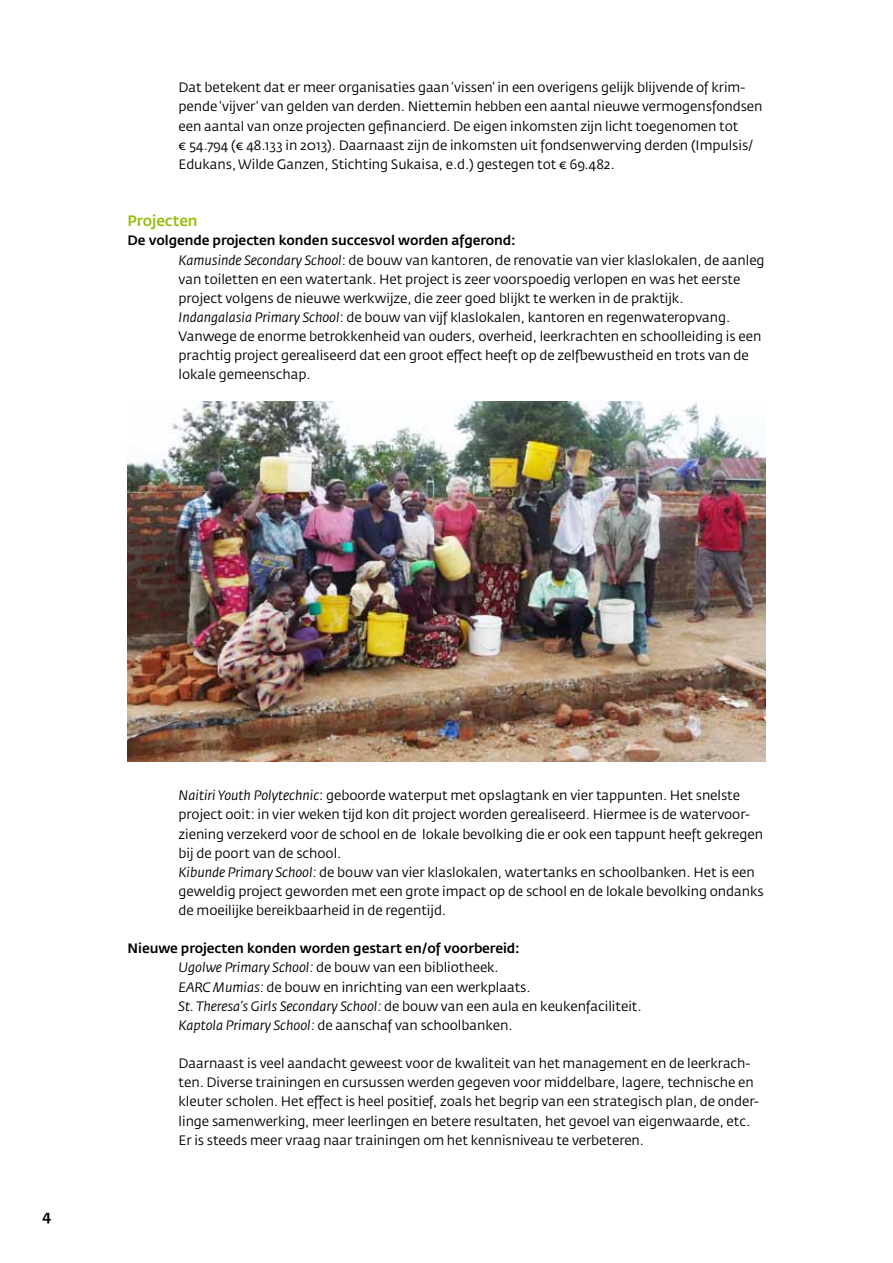
<style>
.page{position:relative;width:893px;height:1263px;background:#fff}
.page>*{position:absolute;margin:0;border:0;box-sizing:border-box;transform-origin:0 0}
.t1{font:500 15px "Fedra Sans Std";letter-spacing:-.005em;color:#97bf0d}
.t2{font:500 15px "Fedra Sans Std";color:#000}
.t3{font:13.5px/19.2px "Fedra Sans Std";letter-spacing:-.005em;color:#000}
.s1{font-weight:500}
.s2{font-style:italic}
</style>
<div class="page">
<img style="left:128px;top:402px;width:637px;height:359px">
<p class="t3" style="left:179px;top:78px;width:585px">Dat betekent dat er meer organisaties gaan ‘vissen’ in een overigens gelijk blijvende of krim&shy;pende ‘vijver’ van gelden van derden. Niettemin hebben een aantal nieuwe vermogensfondsen een aantal van onze projecten gefinancierd. De eigen inkomsten zijn licht toegenomen tot<br>€ 54.794 (€ 48.133 in 2013). Daarnaast zijn de inkomsten uit fondsenwerving derden (Impulsis/ Edukans, Wilde Ganzen, Stichting Sukaisa, e.d.) gestegen tot € 69.482.</p>
<p class="t1" style="left:128px;top:212px;width:72px">Projecten</p>
<p class="t3" style="left:179px;top:231px;width:588px;text-indent:-51px"><span class="s1">De volgende projecten konden succesvol worden afgerond:<br></span><span class="s2">Kamusinde Secondary School</span>: de bouw van kantoren, de renovatie van vier klaslokalen, de aanleg van toiletten en een watertank. Het project is zeer voorspoedig verlopen en was het eerste project volgens de nieuwe werkwijze, die zeer goed blijkt te werken in de praktijk.<br><span class="s2">Indangalasia Primary School</span>: de bouw van vijf klaslokalen, kantoren en regenwateropvang.<br>Vanwege de enorme betrokkenheid van ouders, overheid, leerkrachten en schoolleiding is een prachtig project gerealiseerd dat een groot effect heeft op de zelfbewustheid en trots van de lokale gemeenschap.</p>
<p class="t2" style="left:43px;top:1207px;width:10px">4</p>
<p class="t3" style="left:179px;top:786px;width:587px"><span class="s2">Naitiri Youth Polytechnic</span>: geboorde waterput met opslagtank en vier tappunten. Het snelste project ooit: in vier weken tijd kon dit project worden gerealiseerd. Hiermee is de watervoor&shy;ziening verzekerd voor de school en de lokale bevolking die er ook een tappunt heeft gekregen bij de poort van de school.<br><span class="s2">Kibunde Primary School:</span> de bouw van vier klaslokalen, watertanks en schoolbanken. Het is een geweldig project geworden met een grote impact op de school en de lokale bevolking ondanks de moeilijke bereikbaarheid in de regentijd.</p>
<p class="t3" style="left:179px;top:939px;width:464px;text-indent:-51px"><span class="s1">Nieuwe projecten konden worden gestart en/of voorbereid:<br></span><span class="s2">Ugolwe Primary School:</span> de bouw van een bibliotheek.<br><span class="s2">EARC Mumias:</span> de bouw en inrichting van een werkplaats.<br><span class="s2">St. Theresa’s Girls Secondary School:</span> de bouw van een aula en keukenfaciliteit.<br><span class="s2">Kaptola Primary School:</span> de aanschaf van schoolbanken.</p>
<p class="t3" style="left:179px;top:1054px;width:582px">Daarnaast is veel aandacht geweest voor de kwaliteit van het management en de leerkrach&shy;ten. Diverse trainingen en cursussen werden gegeven voor middelbare, lagere, technische en kleuter scholen. Het effect is heel positief, zoals het begrip van een strategisch plan, de onder&shy;linge samenwerking, meer leerlingen en betere resultaten, het gevoel van eigenwaarde, etc.<br>Er is steeds meer vraag naar trainingen om het kennisniveau te verbeteren.</p>
</div>
